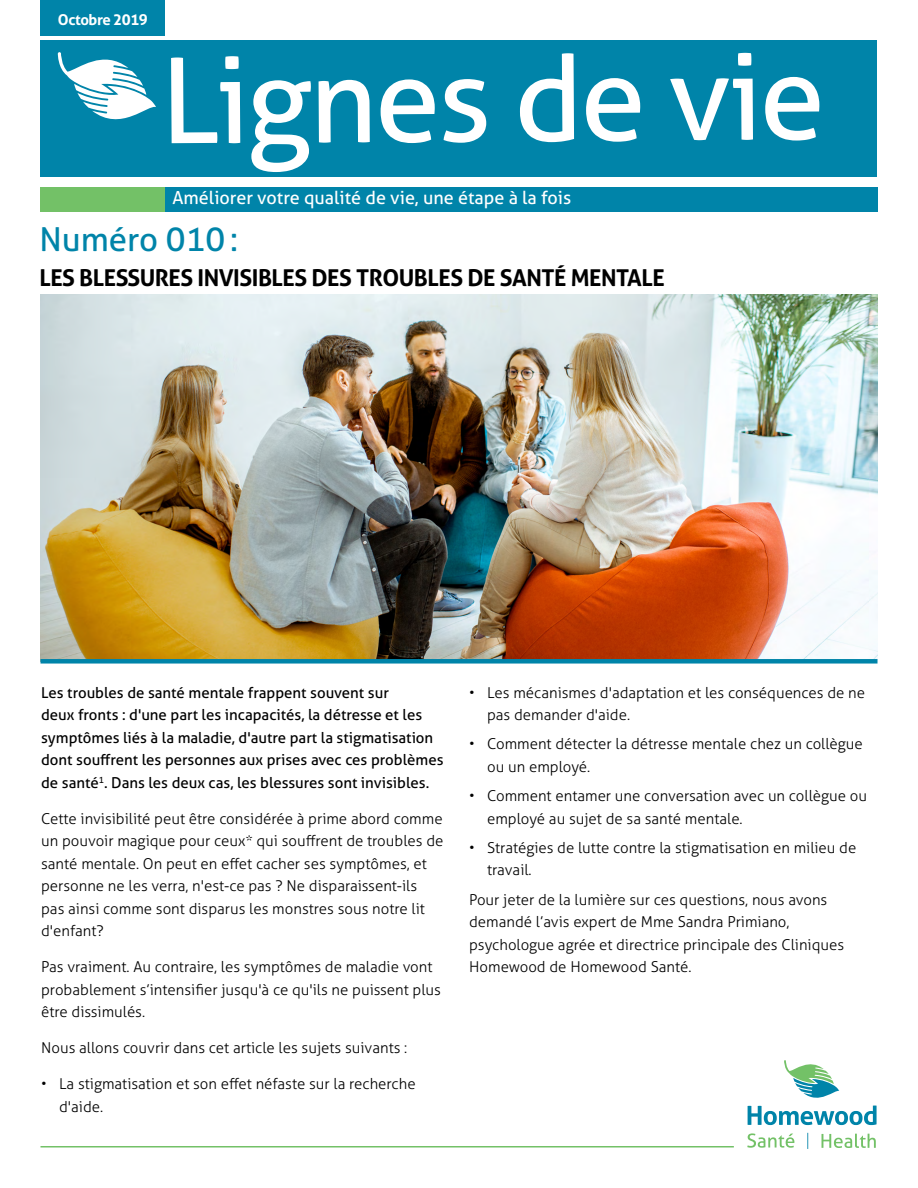
<style>
.page{position:relative;width:918px;height:1188px;background:#fff}
.page>*{position:absolute;margin:0;border:0;box-sizing:border-box;transform-origin:0 0}
.t1{font:118.5px "Aller";letter-spacing:-.035em;color:#fff}
.t2{font:33px "Aller";color:#0084a9}
.t3{font:700 23.25px "Aller";letter-spacing:-.02em;color:#000}
.t4{font:18px "Aller";color:#fff}
.t5{font:300 15px/22.5px "Aller";color:#000}
.t6{font:15px/22.5px "Aller";color:#000}
.t7{font:700 15px "Aller";letter-spacing:-.03em;color:#fff}
</style>
<div class="page">
<svg style="left:748px;top:1060px;width:129px;height:65px"></svg>
<svg style="left:822px;top:1134px;width:54px;height:14px"></svg>
<svg style="left:747px;top:1133px;width:47px;height:15px"></svg>
<svg style="left:807px;top:1133px;width:1px;height:16px"></svg>
<hr style="left:40px;top:1146px;width:694px;height:2px;background:#73c167">
<div style="left:40px;top:40px;width:838px;height:137px;background:#0084a9"></div>
<div style="left:40px;top:187px;width:125px;height:25px;background:#73c167"></div>
<div style="left:40px;top:0;width:125px;height:35px;background:#0084a9"></div>
<div style="left:165px;top:187px;width:713px;height:25px;background:#0084a9"></div>
<svg style="left:58px;top:52px;width:98px;height:68px"></svg>
<img style="left:40px;top:295px;width:838px;height:364px">
<div style="left:40px;top:659px;width:838px;height:5px;background:#0084a9"></div>
<p class="t7" style="left:58px;top:11px;width:91px">Octobre 2019</p>
<h1 class="t1" style="left:161px;top:27px;width:667px">Lignes de vie</h1>
<p class="t4" style="left:172px;top:187px;width:400px">Améliorer votre qualité de vie, une étape à la fois</p>
<h2 class="t2" style="left:39px;top:219px;width:200px">Numéro 010:</h2>
<h3 class="t3" style="left:39px;top:263px;width:627px">LES BLESSURES INVISIBLES DES TROUBLES DE SANTÉ MENTALE</h3>
<p class="t6" style="left:41px;top:681px;width:404px">Les troubles de santé mentale frappent souvent sur<br>deux fronts : d'une part les incapacités, la détresse et les symptômes liés à la maladie, d'autre part la stigmatisation dont souffrent les personnes aux prises avec ces problèmes de santé<sup>1</sup>. Dans les deux cas, les blessures sont invisibles.</p>
<p class="t5" style="left:41px;top:807px;width:404px">Cette invisibilité peut être considérée à prime abord comme un pouvoir magique pour ceux* qui souffrent de troubles de santé mentale. On peut en effet cacher ses symptômes, et personne ne les verra, n'est-ce pas ? Ne disparaissent-ils pas ainsi comme sont disparus les monstres sous notre lit d'enfant?</p>
<p class="t5" style="left:41px;top:956px;width:401px">Pas vraiment. Au contraire, les symptômes de maladie vont probablement s’intensifier jusqu'à ce qu'ils ne puissent plus être dissimulés.</p>
<p class="t5" style="left:41px;top:1037px;width:368px">Nous allons couvrir dans cet article les sujets suivants :</p>
<p class="t5" style="left:59px;top:1073px;width:358px;text-indent:-18px">• La stigmatisation et son effet néfaste sur la recherche d'aide.</p>
<p class="t5" style="left:487px;top:681px;width:379px;text-indent:-18px">• Les mécanismes d'adaptation et les conséquences de ne pas demander d'aide.</p>
<p class="t5" style="left:487px;top:733px;width:377px;text-indent:-18px">• Comment détecter la détresse mentale chez un collègue ou un employé.</p>
<p class="t5" style="left:487px;top:785px;width:381px;text-indent:-18px">• Comment entamer une conversation avec un collègue ou employé au sujet de sa santé mentale.</p>
<p class="t5" style="left:487px;top:836px;width:371px;text-indent:-18px">• Stratégies de lutte contre la stigmatisation en milieu de travail.</p>
<p class="t5" style="left:469px;top:888px;width:377px">Pour jeter de la lumière sur ces questions, nous avons demandé l’avis expert de Mme Sandra Primiano, psychologue agrée et directrice principale des Cliniques Homewood de Homewood Santé.</p>
</div>
